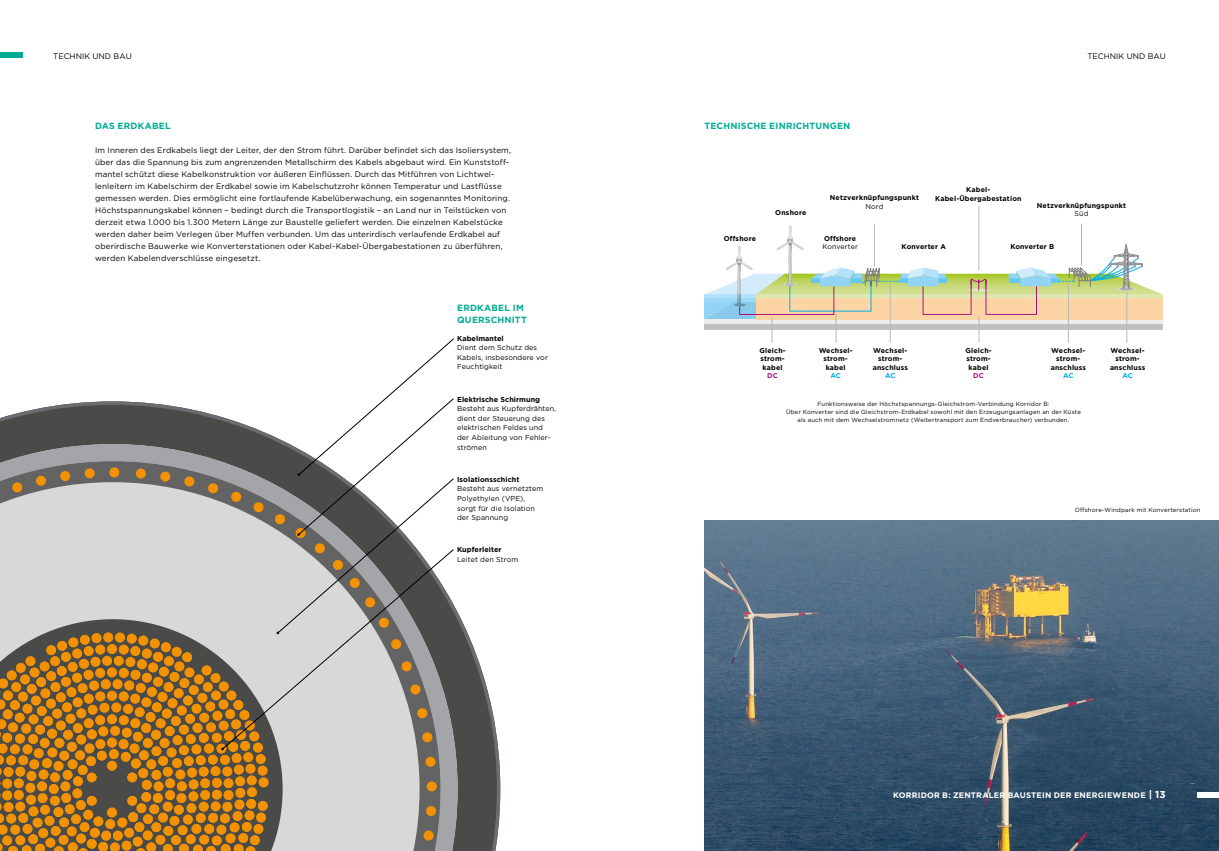
<style>
.page{position:relative;width:1219px;height:851px;background:#fff}
.page>*{position:absolute;margin:0;border:0;box-sizing:border-box;transform-origin:0 0}
.t1{font:700 9px/12px "Gotham";letter-spacing:.02em;color:#00ab96}
.t2{font:8px/12px "Gotham";letter-spacing:.015em;color:#000}
.t3{font:700 8px "Gotham";letter-spacing:.025em;color:#fff}
.t4{font:7.2px/9.6px "Gotham";letter-spacing:.01em;color:#000}
.t5{font:700 7.2px "Gotham";letter-spacing:.01em;color:#000}
.t6{font:700 7px/8.4px "Gotham";letter-spacing:.025em;color:#000;text-align:center}
.t7{font:7px "Gotham";letter-spacing:.025em;color:#000}
.t8{font:700 7px "Gotham";letter-spacing:-.02em;color:#00aeea}
.t9{font:700 7px "Gotham";color:#ad1380}
.t10{font:6px/8px "Gotham";letter-spacing:.025em;color:#000;text-align:center}
.s1{font-size:10px}
</style>
<div class="page">
<img style="left:705px;top:520px;width:514px;height:330px">
<div style="left:0;top:53px;width:22px;height:5px;background:#00ab96"></div>
<div style="left:1197px;top:791px;width:22px;height:6px;background:#fff"></div>
<hr style="left:874px;top:223px;width:1px;height:43px;background:#b6b7b7">
<hr style="left:1081px;top:223px;width:1px;height:42px;background:#b6b7b7">
<img style="left:787px;top:227px;width:7px;height:14px">
<hr style="left:979px;top:207px;width:1px;height:63px;background:#b6b7b7">
<svg style="left:705px;top:241px;width:457px;height:101px"></svg>
<svg style="left:0;top:401px;width:500px;height:449px"></svg>
<div style="left:136px;top:468px;width:10px;height:10px;background:#f39200;border-radius:50%"></div>
<svg style="left:160px;top:471px;width:11px;height:11px"></svg>
<svg style="left:184px;top:476px;width:11px;height:11px"></svg>
<svg style="left:207px;top:482px;width:12px;height:12px"></svg>
<svg style="left:230px;top:491px;width:12px;height:11px"></svg>
<svg style="left:253px;top:501px;width:11px;height:12px"></svg>
<div style="left:425px;top:756px;width:11px;height:10px;background:#f39200;border-radius:50%"></div>
<div style="left:427px;top:781px;width:10px;height:10px;background:#f39200;border-radius:50%"></div>
<div style="left:426px;top:805px;width:10px;height:11px;background:#f39200;border-radius:50%"></div>
<svg style="left:423px;top:830px;width:11px;height:10px"></svg>
<svg style="left:12px;top:481px;width:11px;height:12px"></svg>
<svg style="left:36px;top:475px;width:11px;height:11px"></svg>
<svg style="left:60px;top:470px;width:11px;height:11px"></svg>
<div style="left:84px;top:468px;width:11px;height:10px;background:#f39200;border-radius:50%"></div>
<div style="left:109px;top:467px;width:10px;height:10px;background:#f39200;border-radius:50%"></div>
<svg style="left:0;top:619px;width:283px;height:231px"></svg>
<svg style="left:274px;top:338px;width:180px;height:211px"></svg>
<svg style="left:223px;top:549px;width:231px;height:199px"></svg>
<svg style="left:0;top:632px;width:268px;height:218px"></svg>
<p class="t2" style="left:53px;top:50px;width:80px">TECHNIK UND BAU</p>
<p class="t1" style="left:95px;top:120px;width:77px">DAS ERDKABEL</p>
<p class="t2" style="left:95px;top:144px;width:417px">Im Inneren des Erdkabels liegt der Leiter, der den Strom führt. Darüber befindet sich das Isoliersystem, über das die Spannung bis zum angrenzenden Metallschirm des Kabels abgebaut wird. Ein Kunststoff&shy;mantel schützt diese Kabelkonstruktion vor äußeren Einflüssen. Durch das Mitführen von Lichtwel&shy;lenleitern im Kabelschirm der Erdkabel sowie im Kabelschutzrohr können Temperatur und Lastflüsse gemessen werden. Dies ermöglicht eine fortlaufende Kabelüberwachung, ein sogenanntes Monitoring.<br>Höchstspannungskabel können – bedingt durch die Transportlogistik – an Land nur in Teilstücken von derzeit etwa 1.000 bis 1.300 Metern Länge zur Baustelle geliefert werden. Die einzelnen Kabelstücke werden daher beim Verlegen über Muffen verbunden. Um das unterirdisch verlaufende Erdkabel auf oberirdische Bauwerke wie Konverterstationen oder Kabel-Kabel-Übergabestationen zu überführen, werden Kabelendverschlüsse eingesetzt.</p>
<p class="t1" style="left:457px;top:301px;width:71px">ERDKABEL IM<br>QUERSCHNITT</p>
<p class="t5" style="left:457px;top:333px;width:48px">Kabelmantel</p>
<p class="t4" style="left:457px;top:342px;width:92px">Dient dem Schutz des<br>Kabels, insbesondere vor<br>Feuchtigkeit</p>
<p class="t5" style="left:457px;top:394px;width:85px">Elektrische Schirmung</p>
<p class="t4" style="left:457px;top:403px;width:100px">Besteht aus Kupferdrähten, dient der Steuerung des elektrischen Feldes und der Ableitung von Fehler&shy;strömen</p>
<p class="t5" style="left:457px;top:474px;width:64px">Isolationsschicht</p>
<p class="t4" style="left:457px;top:484px;width:88px">Besteht aus vernetztem<br>Polyethylen (VPE), sorgt für die Isolation der Spannung</p>
<p class="t5" style="left:457px;top:545px;width:46px">Kupferleiter</p>
<p class="t4" style="left:457px;top:554px;width:63px">Leitet den Strom</p>
<p class="t1" style="left:705px;top:120px;width:147px">TECHNISCHE EINRICHTUNGEN</p>
<p class="t2" style="left:1087px;top:50px;width:80px">TECHNIK UND BAU</p>
<p class="t6" style="left:724px;top:234px;width:34px">Offshore</p>
<p class="t6" style="left:775px;top:209px;width:33px">Onshore</p>
<p class="t6" style="left:935px;top:185px;width:88px">Kabel-<br>Kabel-Übergabestation</p>
<p class="t6" style="left:830px;top:193px;width:91px">Netzverknüpfungspunkt</p>
<p class="t7" style="left:865px;top:201px;width:19px">Nord</p>
<p class="t6" style="left:1037px;top:201px;width:91px">Netzverknüpfungspunkt</p>
<p class="t7" style="left:1075px;top:209px;width:15px">Süd</p>
<p class="t6" style="left:824px;top:234px;width:34px">Offshore</p>
<p class="t7" style="left:822px;top:242px;width:37px">Konverter</p>
<p class="t6" style="left:902px;top:242px;width:46px">Konverter A</p>
<p class="t6" style="left:1010px;top:242px;width:45px">Konverter B</p>
<p class="t6" style="left:759px;top:346px;width:27px;text-align:justify">Gleich&shy;strom&shy;kabel</p>
<p class="t9" style="left:767px;top:371px;width:12px">DC</p>
<p class="t6" style="left:819px;top:346px;width:35px">Wechsel&shy;strom&shy;kabel</p>
<p class="t8" style="left:830px;top:371px;width:12px">AC</p>
<p class="t6" style="left:873px;top:346px;width:37px">Wechsel&shy;strom&shy;anschluss</p>
<p class="t8" style="left:885px;top:371px;width:12px">AC</p>
<p class="t6" style="left:965px;top:346px;width:27px;text-align:justify">Gleich&shy;strom&shy;kabel</p>
<p class="t9" style="left:973px;top:371px;width:12px">DC</p>
<p class="t6" style="left:1051px;top:346px;width:37px">Wechsel&shy;strom&shy;anschluss</p>
<p class="t8" style="left:1063px;top:371px;width:12px">AC</p>
<p class="t6" style="left:1110px;top:346px;width:37px">Wechsel&shy;strom&shy;anschluss</p>
<p class="t8" style="left:1122px;top:371px;width:12px">AC</p>
<p class="t10" style="left:786px;top:400px;width:296px">Funktionsweise der Höchstspannungs-Gleichstrom-Verbindung Korridor B:<br>Über Konverter sind die Gleichstrom-Erdkabel sowohl mit den Erzeugungsanlagen an der Küste als auch mit dem Wechselstromnetz (Weitertransport zum Endverbraucher) verbunden.</p>
<p class="t10" style="left:1075px;top:506px;width:127px">Offshore-Windpark mit Konverterstation</p>
<p class="t3" style="left:893px;top:789px;width:274px">KORRIDOR B: ZENTRALER BAUSTEIN DER ENERGIEWENDE <span class="s1">| 13</span></p>
</div>
